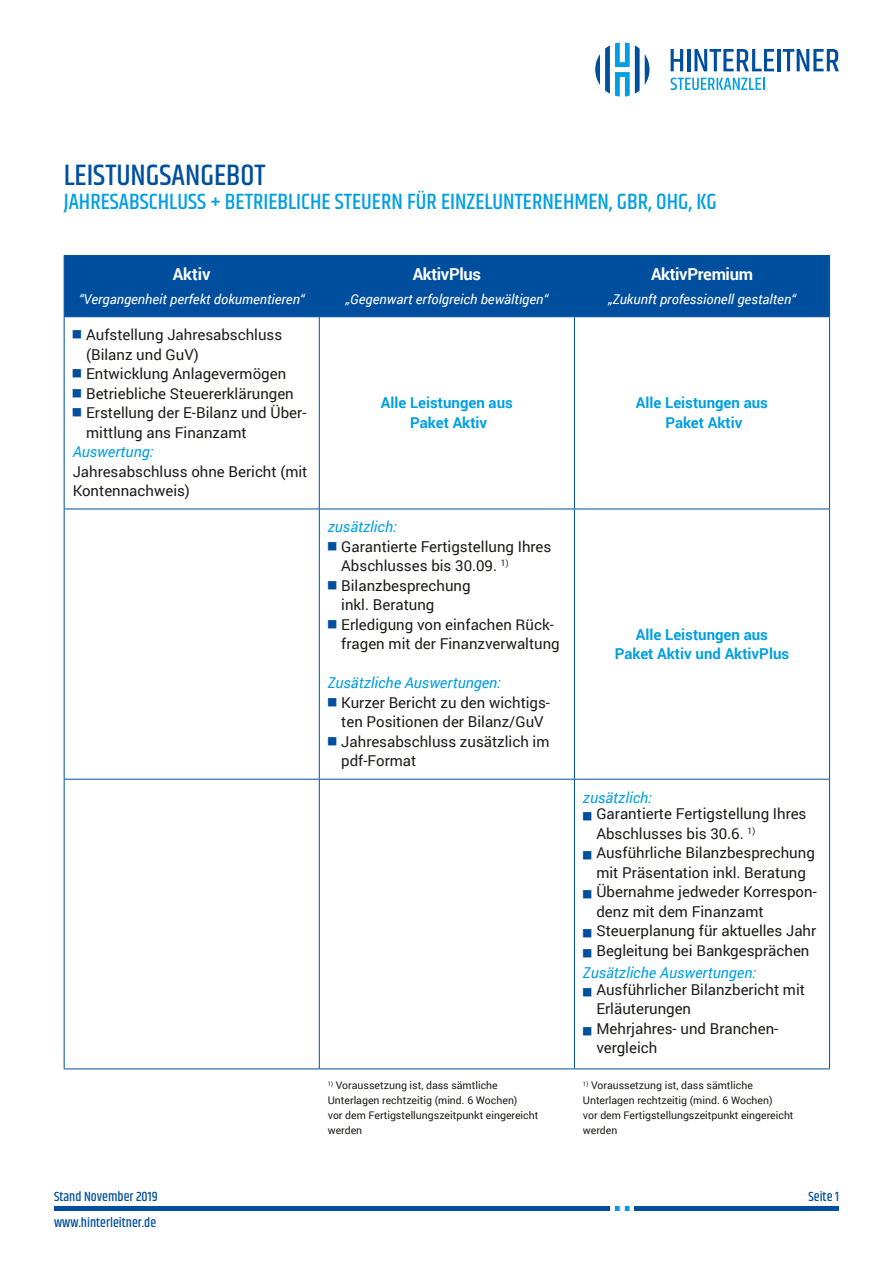
<style>
.page{position:relative;width:893px;height:1263px;background:#fff}
.page>*{position:absolute;margin:0;border:0;box-sizing:border-box;transform-origin:0 0}
.t1{font:500 30px "Khand";color:#004f9f}
.t2{font:500 22.5px "Khand";color:#009fe3}
.t3{font:700 16.5px "Roboto";letter-spacing:-.02em;color:#fff}
.t4{font:15px/19.5px "Roboto";color:#1d1d1b}
.t5{font:700 15px/19.5px "Roboto";color:#009fe3;text-align:center}
.t6{font:italic 15px "Roboto";color:#009fe3}
.t7{font:italic 13.5px "Roboto";color:#fff}
.t8{font:500 13.5px "Khand";color:#004f9f}
.t9{font:10.5px/15px "Roboto";color:#1d1d1b}
.s1{color:#004f9f}
.s2{font-style:italic;color:#009fe3}
</style>
<div class="page">
<svg style="left:671px;top:49px;width:12px;height:22px"></svg>
<hr style="left:687px;top:49px;width:3px;height:22px;background:#004f9f">
<svg style="left:694px;top:49px;width:80px;height:22px"></svg>
<hr style="left:777px;top:49px;width:3px;height:22px;background:#004f9f">
<svg style="left:783px;top:49px;width:56px;height:22px"></svg>
<svg style="left:671px;top:78px;width:93px;height:12px"></svg>
<svg style="left:595px;top:43px;width:54px;height:54px"></svg>
<hr style="left:54px;top:1206px;width:785px;height:4px;background:#004f9f">
<svg style="left:610px;top:1206px;width:24px;height:4px"></svg>
<div style="left:65px;top:256px;width:764px;height:60px;background:#004f9f"></div>
<hr style="left:64px;top:255px;width:255px;height:1px;background:#004f9f">
<hr style="left:64px;top:256px;width:1px;height:60px;background:#004f9f">
<hr style="left:319px;top:255px;width:255px;height:1px;background:#004f9f">
<hr style="left:319px;top:256px;width:1px;height:60px;background:#004f9f">
<hr style="left:574px;top:255px;width:256px;height:1px;background:#004f9f">
<hr style="left:574px;top:256px;width:1px;height:60px;background:#004f9f">
<hr style="left:829px;top:256px;width:1px;height:60px;background:#004f9f">
<hr style="left:64px;top:316px;width:255px;height:1px;background:#004f9f">
<hr style="left:64px;top:317px;width:1px;height:192px;background:#004f9f">
<hr style="left:319px;top:316px;width:255px;height:1px;background:#004f9f">
<hr style="left:319px;top:317px;width:1px;height:192px;background:#004f9f">
<hr style="left:574px;top:316px;width:256px;height:1px;background:#004f9f">
<hr style="left:574px;top:317px;width:1px;height:192px;background:#004f9f">
<hr style="left:829px;top:317px;width:1px;height:192px;background:#004f9f">
<hr style="left:64px;top:509px;width:255px;height:1px;background:#004f9f">
<hr style="left:64px;top:509px;width:1px;height:270px;background:#004f9f">
<hr style="left:319px;top:509px;width:255px;height:1px;background:#004f9f">
<hr style="left:319px;top:509px;width:1px;height:270px;background:#004f9f">
<hr style="left:574px;top:509px;width:256px;height:1px;background:#004f9f">
<hr style="left:574px;top:509px;width:1px;height:270px;background:#004f9f">
<hr style="left:829px;top:509px;width:1px;height:270px;background:#004f9f">
<hr style="left:64px;top:779px;width:255px;height:1px;background:#004f9f">
<hr style="left:64px;top:779px;width:1px;height:289px;background:#004f9f">
<hr style="left:319px;top:779px;width:255px;height:1px;background:#004f9f">
<hr style="left:319px;top:779px;width:1px;height:289px;background:#004f9f">
<hr style="left:574px;top:779px;width:256px;height:1px;background:#004f9f">
<hr style="left:574px;top:779px;width:1px;height:289px;background:#004f9f">
<hr style="left:829px;top:779px;width:1px;height:289px;background:#004f9f">
<hr style="left:64px;top:1068px;width:255px;height:1px;background:#004f9f">
<hr style="left:319px;top:1068px;width:255px;height:1px;background:#004f9f">
<hr style="left:574px;top:1068px;width:256px;height:1px;background:#004f9f">
<h1 class="t1" style="left:64px;top:156px;width:203px">LEISTUNGSANGEBOT</h1>
<h2 class="t2" style="left:64px;top:187px;width:654px">JAHRESABSCHLUSS + BETRIEBLICHE STEUERN FÜR EINZELUNTERNEHMEN, GBR, OHG, KG</h2>
<p class="t3" style="left:173px;top:262px;width:39px">Aktiv</p>
<p class="t7" style="left:79px;top:290px;width:227px">“Vergangenheit perfekt dokumentieren“</p>
<p class="t4" style="left:86px;top:325px;width:198px;text-indent:-13px"><sup>■</sup> Aufstellung Jahresabschluss (Bilanz und GuV)</p>
<p class="t4" style="left:73px;top:364px;width:215px"><sup>■</sup> Entwicklung Anlagevermögen</p>
<p class="t4" style="left:73px;top:383px;width:223px"><sup>■</sup> Betriebliche Steuererklärungen</p>
<p class="t4" style="left:86px;top:403px;width:222px;text-indent:-13px"><sup>■</sup> Erstellung der E-Bilanz und Über&shy;mittlung ans Finanzamt</p>
<p class="t6" style="left:73px;top:441px;width:82px">Auswertung:</p>
<p class="t4" style="left:73px;top:461px;width:236px">Jahresabschluss ohne Bericht (mit<br>Kontennachweis)</p>
<p class="t3" style="left:413px;top:262px;width:70px">AktivPlus</p>
<p class="t7" style="left:346px;top:290px;width:204px">„Gegenwart erfolgreich bewältigen“</p>
<p class="t3" style="left:651px;top:262px;width:103px">AktivPremium</p>
<p class="t7" style="left:608px;top:290px;width:189px">„Zukunft professionell gestalten“</p>
<p class="t5" style="left:381px;top:393px;width:134px">Alle Leistungen aus<br>Paket Aktiv</p>
<p class="t5" style="left:636px;top:393px;width:134px">Alle Leistungen aus<br>Paket Aktiv</p>
<p class="t6" style="left:328px;top:516px;width:70px">zusätzlich:</p>
<p class="t4" style="left:341px;top:536px;width:212px;text-indent:-13px"><sup>■</sup> Garantierte Fertigstellung Ihres<br>Abschlusses bis 30.09. <sup>1)</sup></p>
<p class="t4" style="left:341px;top:575px;width:131px;text-indent:-13px"><sup>■</sup> Bilanzbesprechung inkl. Beratung</p>
<p class="t4" style="left:341px;top:614px;width:220px;text-indent:-13px"><sup>■</sup> Erledigung von einfachen Rück&shy;fragen mit der Finanzverwaltung</p>
<p class="t6" style="left:328px;top:672px;width:175px">Zusätzliche Auswertungen:</p>
<p class="t4" style="left:328px;top:692px;width:224px;text-align:center"><sup>■</sup> Kurzer Bericht zu den wichtigs&shy;ten Positionen der Bilanz/GuV</p>
<p class="t4" style="left:341px;top:731px;width:210px;text-indent:-13px"><sup>■</sup> Jahresabschluss zusätzlich im pdf-Format</p>
<p class="t5" style="left:615px;top:624px;width:176px">Alle Leistungen aus<br>Paket Aktiv und AktivPlus</p>
<p class="t6" style="left:583px;top:787px;width:70px">zusätzlich:</p>
<p class="t4" style="left:596px;top:803px;width:212px;text-indent:-13px"><span class="s1">■</span> Garantierte Fertigstellung Ihres<br>Abschlusses bis 30.6. <sup>1)</sup></p>
<p class="t4" style="left:583px;top:842px;width:233px;text-align:center"><span class="s1">■</span> Ausführliche Bilanzbesprechung mit Präsentation inkl. Beratung</p>
<p class="t4" style="left:596px;top:881px;width:222px;text-indent:-13px"><span class="s1">■</span> Übernahme jedweder Korrespon&shy;denz mit dem Finanzamt</p>
<p class="t4" style="left:583px;top:920px;width:235px"><span class="s1">■</span> Steuerplanung für aktuelles Jahr</p>
<p class="t4" style="left:583px;top:938px;width:228px;line-height:22.5px"><span class="s1">■</span> Begleitung bei Bankgesprächen<br><span class="s2">Zusätzliche Auswertungen:</span></p>
<p class="t4" style="left:596px;top:979px;width:210px;text-indent:-13px"><span class="s1">■</span> Ausführlicher Bilanzbericht mit<br>Erläuterungen</p>
<p class="t4" style="left:596px;top:1018px;width:183px;text-indent:-13px"><span class="s1">■</span> Mehrjahres- und Branchen&shy;vergleich</p>
<p class="t9" style="left:328px;top:1077px;width:212px"><sup>1)</sup> Voraussetzung ist, dass sämtliche Unterlagen rechtzeitig (mind. 6 Wochen)<br>vor dem Fertigstellungszeitpunkt eingereicht werden</p>
<p class="t9" style="left:583px;top:1077px;width:212px"><sup>1)</sup> Voraussetzung ist, dass sämtliche Unterlagen rechtzeitig (mind. 6 Wochen)<br>vor dem Fertigstellungszeitpunkt eingereicht werden</p>
<p class="t8" style="left:54px;top:1188px;width:105px">Stand November 2019</p>
<p class="t8" style="left:808px;top:1188px;width:32px">Seite 1</p>
<p class="t8" style="left:54px;top:1214px;width:104px">www.hinterleitner.de</p>
</div>
